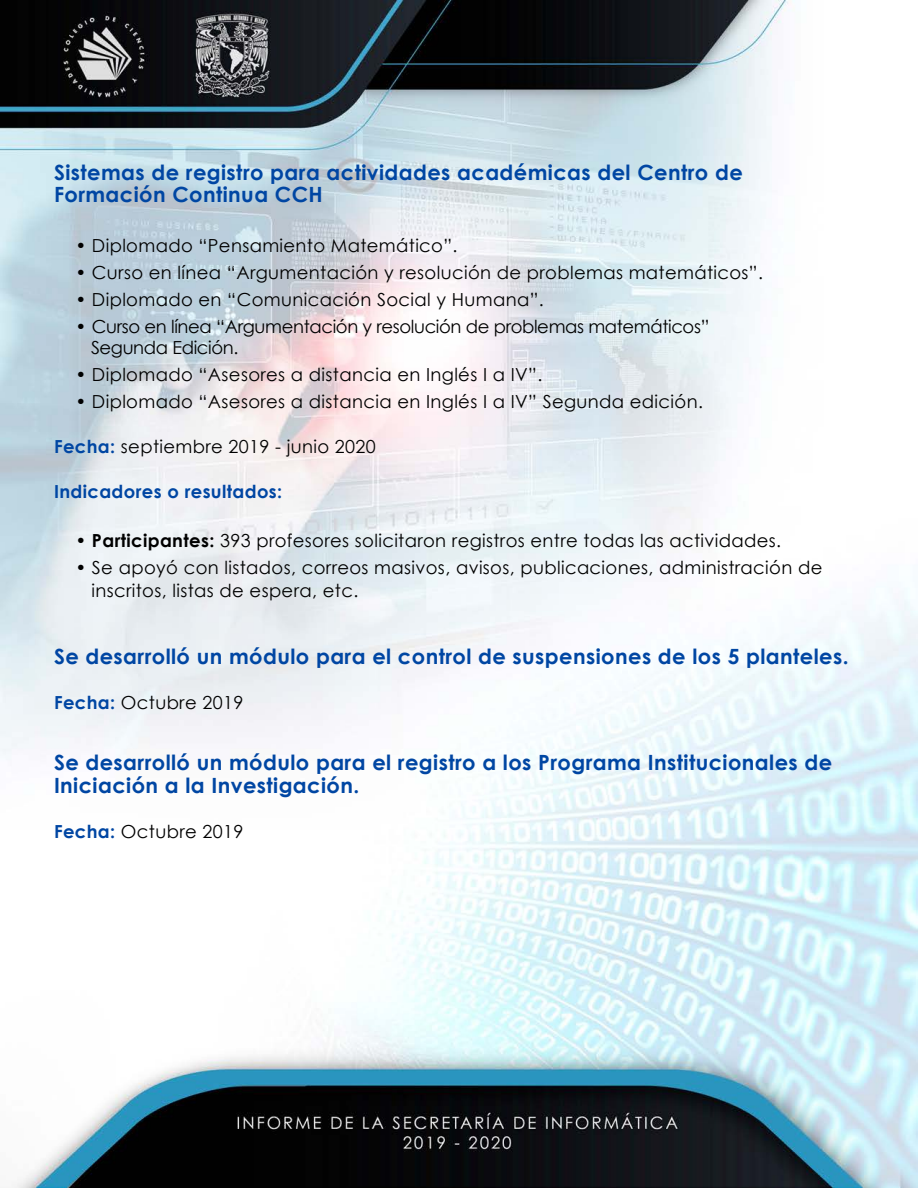
<style>
.page{position:relative;width:918px;height:1188px;background:#fff}
.page>*{position:absolute;margin:0;border:0;box-sizing:border-box;transform-origin:0 0}
.t1{font:700 21px/22.5px "Century Gothic";letter-spacing:.02em;color:#0046a3}
.t2{font:18px/22.5px "Century Gothic";letter-spacing:.02em;color:#000}
.t3{font:18px/21px "Century Gothic";letter-spacing:-.02em;color:#000}
.t4{font:700 18px "Century Gothic";letter-spacing:.02em;color:#0046a3}
.s1{font-weight:700;color:#0046a3}
.s2{font-weight:700}
</style>
<div class="page">
<img style="left:0;top:0;width:918px;height:1188px">
<p class="t1" style="left:54px;top:161px;width:690px">Sistemas de registro para actividades académicas del Centro de<br>Formación Continua CCH</p>
<p class="t2" style="left:75px;top:234px;width:384px">• Diplomado “Pensamiento Matemático”.</p>
<p class="t2" style="left:75px;top:261px;width:689px">• Curso en línea “Argumentación y resolución de problemas matemáticos”.</p>
<p class="t2" style="left:75px;top:288px;width:470px">• Diplomado en “Comunicación Social y Humana”.</p>
<p class="t3" style="left:91px;top:316px;width:620px;text-indent:-16px">• Curso en línea “Argumentación y resolución de problemas matemáticos”<br>Segunda Edición.</p>
<p class="t2" style="left:75px;top:363px;width:468px">• Diplomado “Asesores a distancia en Inglés I a IV”.</p>
<p class="t2" style="left:75px;top:390px;width:629px">• Diplomado “Asesores a distancia en Inglés I a IV” Segunda edición.</p>
<p class="t2" style="left:54px;top:435px;width:323px"><span class="s1">Fecha:</span> septiembre 2019 - junio 2020</p>
<p class="t4" style="left:54px;top:480px;width:230px">Indicadores o resultados:</p>
<p class="t2" style="left:75px;top:529px;width:707px">• <span class="s2">Participantes:</span> 393 profesores solicitaron registros entre todas las actividades.</p>
<p class="t2" style="left:91px;top:556px;width:733px;text-indent:-16px">• Se apoyó con listados, correos masivos, avisos, publicaciones, administración de inscritos, listas de espera, etc.</p>
<p class="t1" style="left:54px;top:645px;width:796px">Se desarrolló un módulo para el control de suspensiones de los 5 planteles.</p>
<p class="t2" style="left:54px;top:691px;width:191px"><span class="s1">Fecha:</span> Octubre 2019</p>
<p class="t1" style="left:54px;top:751px;width:780px">Se desarrolló un módulo para el registro a los Programa Institucionales de<br>Iniciación a la Investigación.</p>
<p class="t2" style="left:54px;top:820px;width:191px"><span class="s1">Fecha:</span> Octubre 2019</p>
</div>
